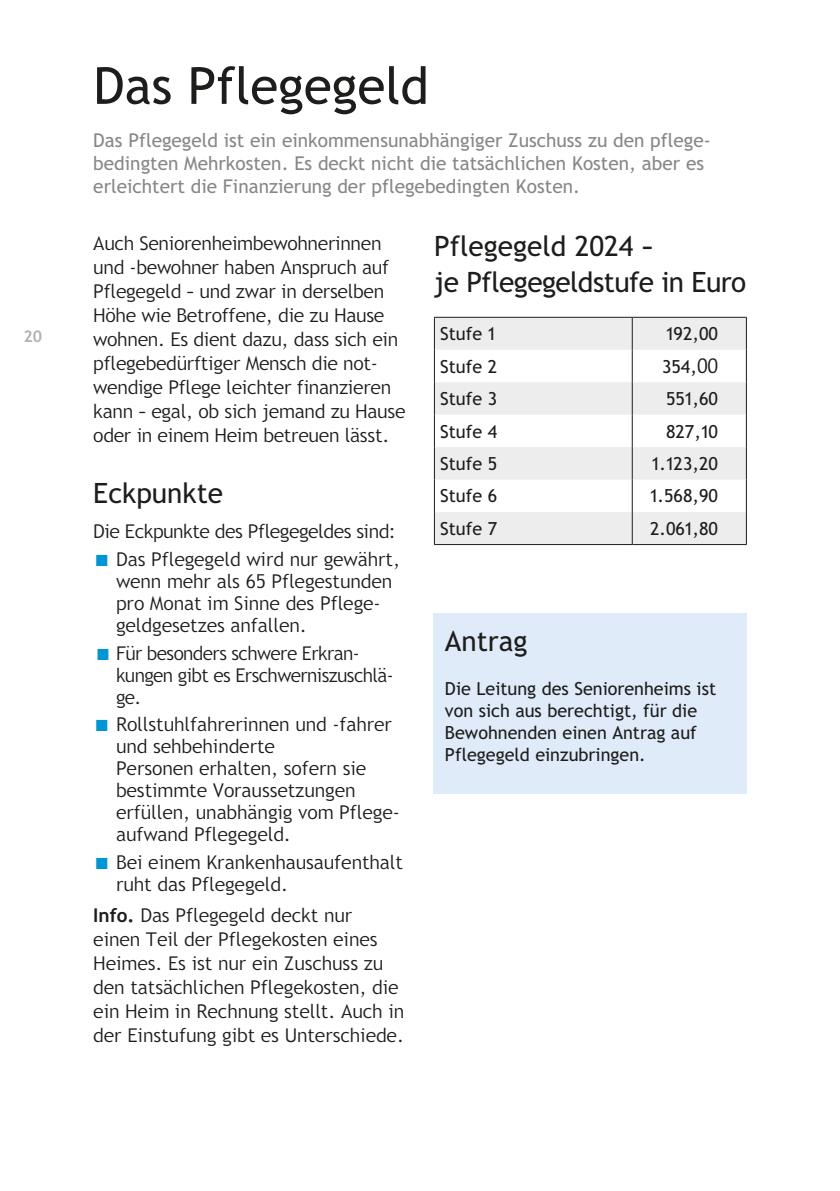
<style>
.page{position:relative;width:840px;height:1191px;background:#fff}
.page>*{position:absolute;margin:0;border:0;box-sizing:border-box;transform-origin:0 0}
.t1{font:51.2px "Trebuchet SBG2";color:#1d1d1b}
.t2{font:28px/36px "Trebuchet SBG2";letter-spacing:-.02em;color:#1d1d1b}
.t3{font:28px "Trebuchet SBG2";color:#1d1d1b}
.t4{font:300 19px/24px "Trebuchet SBG2";color:#1d1d1b}
.t5{font:19px/23px "Trebuchet SBG2";color:#878787}
.t6{font:300 19px/22px "Trebuchet SBG2";letter-spacing:-.025em;color:#1d1d1b}
.t7{font:300 19px "Trebuchet SBG2";letter-spacing:-.02em;color:#1d1d1b}
.t8{font:18px/22px "Trebuchet SBG2";color:#1d1d1b}
.t9{font:700 16px "Trebuchet SBG2";color:#b2b2b2}
.s1{color:#0096d5}
.s2{font-weight:700}
.s3{font-weight:300;font-size:20px}
</style>
<div class="page">
<svg style="left:435px;top:318px;width:310px;height:226px;fill:#ededed"></svg>
<hr style="left:631px;top:317px;width:1px;height:33px;background:#1d1d1b">
<hr style="left:631px;top:350px;width:1px;height:32px;background:#1d1d1b">
<hr style="left:631px;top:382px;width:1px;height:33px;background:#1d1d1b">
<hr style="left:631px;top:415px;width:1px;height:32px;background:#1d1d1b">
<hr style="left:631px;top:447px;width:1px;height:32px;background:#1d1d1b">
<hr style="left:631px;top:479px;width:1px;height:33px;background:#1d1d1b">
<hr style="left:631px;top:512px;width:1px;height:32px;background:#1d1d1b">
<hr style="left:434px;top:317px;width:198px;height:1px;background:#1d1d1b">
<hr style="left:434px;top:317px;width:1px;height:33px;background:#1d1d1b">
<hr style="left:632px;top:317px;width:114px;height:1px;background:#1d1d1b">
<hr style="left:745px;top:317px;width:1px;height:33px;background:#1d1d1b">
<hr style="left:434px;top:350px;width:1px;height:32px;background:#1d1d1b">
<hr style="left:745px;top:350px;width:1px;height:32px;background:#1d1d1b">
<hr style="left:434px;top:382px;width:1px;height:33px;background:#1d1d1b">
<hr style="left:745px;top:382px;width:1px;height:33px;background:#1d1d1b">
<hr style="left:434px;top:415px;width:1px;height:32px;background:#1d1d1b">
<hr style="left:745px;top:415px;width:1px;height:32px;background:#1d1d1b">
<hr style="left:434px;top:447px;width:1px;height:32px;background:#1d1d1b">
<hr style="left:745px;top:447px;width:1px;height:32px;background:#1d1d1b">
<hr style="left:434px;top:479px;width:1px;height:33px;background:#1d1d1b">
<hr style="left:745px;top:479px;width:1px;height:33px;background:#1d1d1b">
<hr style="left:434px;top:512px;width:1px;height:32px;background:#1d1d1b">
<hr style="left:745px;top:512px;width:1px;height:32px;background:#1d1d1b">
<hr style="left:434px;top:544px;width:198px;height:1px;background:#1d1d1b">
<hr style="left:632px;top:544px;width:114px;height:1px;background:#1d1d1b">
<div style="left:433px;top:613px;width:313px;height:181px;background:#dfebf9"></div>
<p class="t9" style="left:23px;top:326px;width:20px">20</p>
<h1 class="t1" style="left:93px;top:56px;width:337px">Das Pflegegeld</h1>
<p class="t5" style="left:93px;top:129px;width:618px">Das Pflegegeld ist ein einkommensunabhängiger Zuschuss zu den pflege&shy;bedingten Mehrkosten. Es deckt nicht die tatsächlichen Kosten, aber es erleichtert die Finanzierung der pflegebedingten Kosten.</p>
<p class="t4" style="left:93px;top:231px;width:313px">Auch Seniorenheimbewohnerinnen und -bewohner haben Anspruch auf Pflegegeld – und zwar in derselben Höhe wie Betroffene, die zu Hause wohnen. Es dient dazu, dass sich ein pflegebedürftiger Mensch die not&shy;wendige Pflege leichter finanzieren kann – egal, ob sich jemand zu Hause oder in einem Heim betreuen lässt.</p>
<h2 class="t3" style="left:93px;top:476px;width:131px">Eckpunkte</h2>
<p class="t7" style="left:93px;top:520px;width:304px">Die Eckpunkte des Pflegegeldes sind:</p>
<p class="t4" style="left:116px;top:548px;width:285px;line-height:22px;text-indent:-20px"><span class="s1">■</span> Das Pflegegeld wird nur gewährt, wenn mehr als 65 Pflegestunden pro Monat im Sinne des Pflege&shy;geldgesetzes anfallen.</p>
<p class="t6" style="left:116px;top:642px;width:279px;text-indent:-19px"><span class="s1">■</span> Für besonders schwere Erkran&shy;kungen gibt es Erschwerniszuschlä&shy;ge.</p>
<p class="t4" style="left:116px;top:713px;width:285px;line-height:22px;text-indent:-20px"><span class="s1">■</span> Rollstuhlfahrerinnen und -fahrer und sehbehinderte<br>Personen erhalten, sofern sie bestimmte Voraussetzungen erfüllen, unabhängig vom Pflege&shy;aufwand Pflegegeld.</p>
<p class="t4" style="left:116px;top:851px;width:288px;line-height:22px;text-indent:-20px"><span class="s1">■</span> Bei einem Krankenhausaufenthalt ruht das Pflegegeld.</p>
<p class="t4" style="left:93px;top:903px;width:312px"><span class="s2">Info.</span> Das Pflegegeld deckt nur<br>einen Teil der Pflegekosten eines Heimes. Es ist nur ein Zuschuss zu den tatsächlichen Pflegekosten, die ein Heim in Rechnung stellt. Auch in der Einstufung gibt es Unterschiede.</p>
<h2 class="t2" style="left:434px;top:228px;width:313px">Pflegegeld 2024 –<br>je Pflegegeldstufe in Euro</h2>
<p class="t8" style="left:440px;top:323px;width:57px">Stufe 1</p>
<p class="t8" style="left:665px;top:323px;width:53px">192,00</p>
<p class="t8" style="left:440px;top:355px;width:58px">Stufe 2</p>
<p class="t8" style="left:661px;top:356px;width:57px">354,<span class="s3">00</span></p>
<p class="t8" style="left:440px;top:388px;width:58px">Stufe 3</p>
<p class="t8" style="left:665px;top:388px;width:53px">551,60</p>
<p class="t8" style="left:440px;top:420px;width:58px">Stufe 4</p>
<p class="t8" style="left:665px;top:420px;width:53px">827,10</p>
<p class="t8" style="left:440px;top:453px;width:58px">Stufe 5</p>
<p class="t8" style="left:651px;top:453px;width:68px">1.123,20</p>
<p class="t8" style="left:440px;top:485px;width:58px">Stufe 6</p>
<p class="t8" style="left:649px;top:485px;width:69px">1.568,90</p>
<p class="t8" style="left:440px;top:518px;width:58px">Stufe 7</p>
<p class="t8" style="left:649px;top:518px;width:69px">2.061,80</p>
<h2 class="t3" style="left:444px;top:624px;width:84px">Antrag</h2>
<p class="t8" style="left:444px;top:678px;width:272px">Die Leitung des Seniorenheims ist von sich aus berechtigt, für die<br>Bewohnenden einen Antrag auf<br>Pflegegeld einzubringen.</p>
</div>
